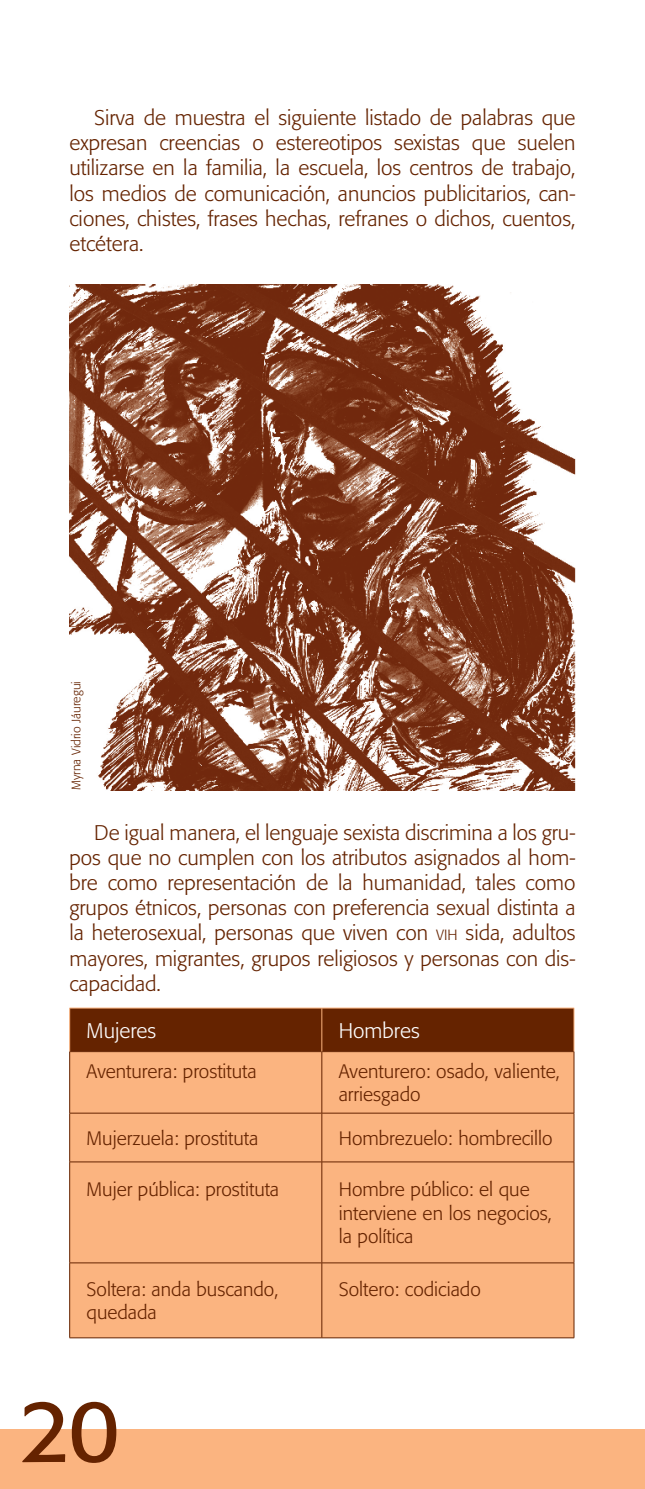
<style>
.page{position:relative;width:645px;height:1489px;background:#fff}
.page>*{position:absolute;margin:0;border:0;box-sizing:border-box;transform-origin:0 0}
.t1{font:87.5px "Formata";color:#652300}
.t2{font:300 21px/25.2px "Formata";color:#652300;text-align:justify}
.t3{font:300 21px "Formata";color:#fff}
.t4{font:300 19.25px/23.1px "Formata";color:#652300}
.t5{font:300 12.25px "Formata";color:#652300}
.s1{font-size:14.7px}
</style>
<div class="page">
<div style="left:0;top:1429px;width:645px;height:59px;background:#fbb480"></div>
<img style="left:69px;top:284px;width:506px;height:506px">
<div style="left:70px;top:1008px;width:504px;height:43px;background:#652300"></div>
<div style="left:70px;top:1052px;width:504px;height:285px;background:#fbb480"></div>
<hr style="left:69px;top:1051px;width:1px;height:61px;background:#652300">
<hr style="left:69px;top:1113px;width:1px;height:48px;background:#652300">
<hr style="left:69px;top:1162px;width:1px;height:100px;background:#652300">
<hr style="left:69px;top:1262px;width:1px;height:75px;background:#652300">
<hr style="left:69px;top:1051px;width:253px;height:1px;background:#652300">
<hr style="left:322px;top:1051px;width:252px;height:1px;background:#652300">
<hr style="left:321px;top:1051px;width:1px;height:61px;background:#652300">
<hr style="left:574px;top:1051px;width:1px;height:61px;background:#652300">
<hr style="left:321px;top:1113px;width:1px;height:48px;background:#652300">
<hr style="left:574px;top:1113px;width:1px;height:48px;background:#652300">
<hr style="left:321px;top:1162px;width:1px;height:100px;background:#652300">
<hr style="left:574px;top:1162px;width:1px;height:100px;background:#652300">
<hr style="left:321px;top:1262px;width:1px;height:75px;background:#652300">
<hr style="left:574px;top:1262px;width:1px;height:75px;background:#652300">
<hr style="left:69px;top:1112px;width:253px;height:1px;background:#652300">
<hr style="left:322px;top:1112px;width:252px;height:1px;background:#652300">
<hr style="left:69px;top:1161px;width:253px;height:1px;background:#652300">
<hr style="left:322px;top:1161px;width:252px;height:1px;background:#652300">
<hr style="left:69px;top:1262px;width:253px;height:1px;background:#652300">
<hr style="left:322px;top:1262px;width:252px;height:1px;background:#652300">
<hr style="left:69px;top:1337px;width:253px;height:1px;background:#652300">
<hr style="left:322px;top:1337px;width:252px;height:1px;background:#652300">
<hr style="left:69px;top:1008px;width:1px;height:43px;background:#fbb480">
<hr style="left:69px;top:1007px;width:253px;height:1px;background:#fbb480">
<hr style="left:322px;top:1007px;width:252px;height:1px;background:#fbb480">
<hr style="left:321px;top:1008px;width:1px;height:43px;background:#fbb480">
<hr style="left:574px;top:1008px;width:1px;height:43px;background:#fbb480">
<p class="t2" style="left:69px;top:105px;width:508px;text-indent:25px">Sirva de muestra el siguiente listado de palabras que expresan creencias o estereotipos sexistas que suelen utilizarse en la familia, la escuela, los centros de trabajo, los medios de comunicación, anuncios publicitarios, can&shy;ciones, chistes, frases hechas, refranes o dichos, cuentos, etcétera.</p>
<p class="t5" style="left:69px;top:790px;width:110px;rotate:-90deg">Myrna Vidrio Jáuregui</p>
<p class="t2" style="left:69px;top:819px;width:508px;text-indent:25px">De igual manera, el lenguaje sexista discrimina a los gru&shy;pos que no cumplen con los atributos asignados al hom&shy;bre como representación de la humanidad, tales como grupos étnicos, personas con preferencia sexual distinta a la heterosexual, personas que viven con <span class="s1">vih</span> sida, adultos mayores, migrantes, grupos religiosos y personas con dis&shy;capacidad.</p>
<p class="t3" style="left:87px;top:1017px;width:71px">Mujeres</p>
<p class="t3" style="left:339px;top:1017px;width:82px">Hombres</p>
<p class="t4" style="left:87px;top:1059px;width:172px">Aventurera: prostituta</p>
<p class="t4" style="left:339px;top:1059px;width:223px">Aventurero: osado, valiente, arriesgado</p>
<p class="t4" style="left:87px;top:1126px;width:173px">Mujerzuela: prostituta</p>
<p class="t4" style="left:339px;top:1126px;width:215px">Hombrezuelo: hombrecillo</p>
<p class="t4" style="left:87px;top:1178px;width:194px">Mujer pública: prostituta</p>
<p class="t4" style="left:339px;top:1178px;width:215px">Hombre público: el que interviene en los negocios, la política</p>
<p class="t4" style="left:87px;top:1277px;width:193px">Soltera: anda buscando, quedada</p>
<p class="t4" style="left:339px;top:1277px;width:144px">Soltero: codiciado</p>
<h1 class="t1" style="left:19px;top:1377px;width:102px">20</h1>
</div>
